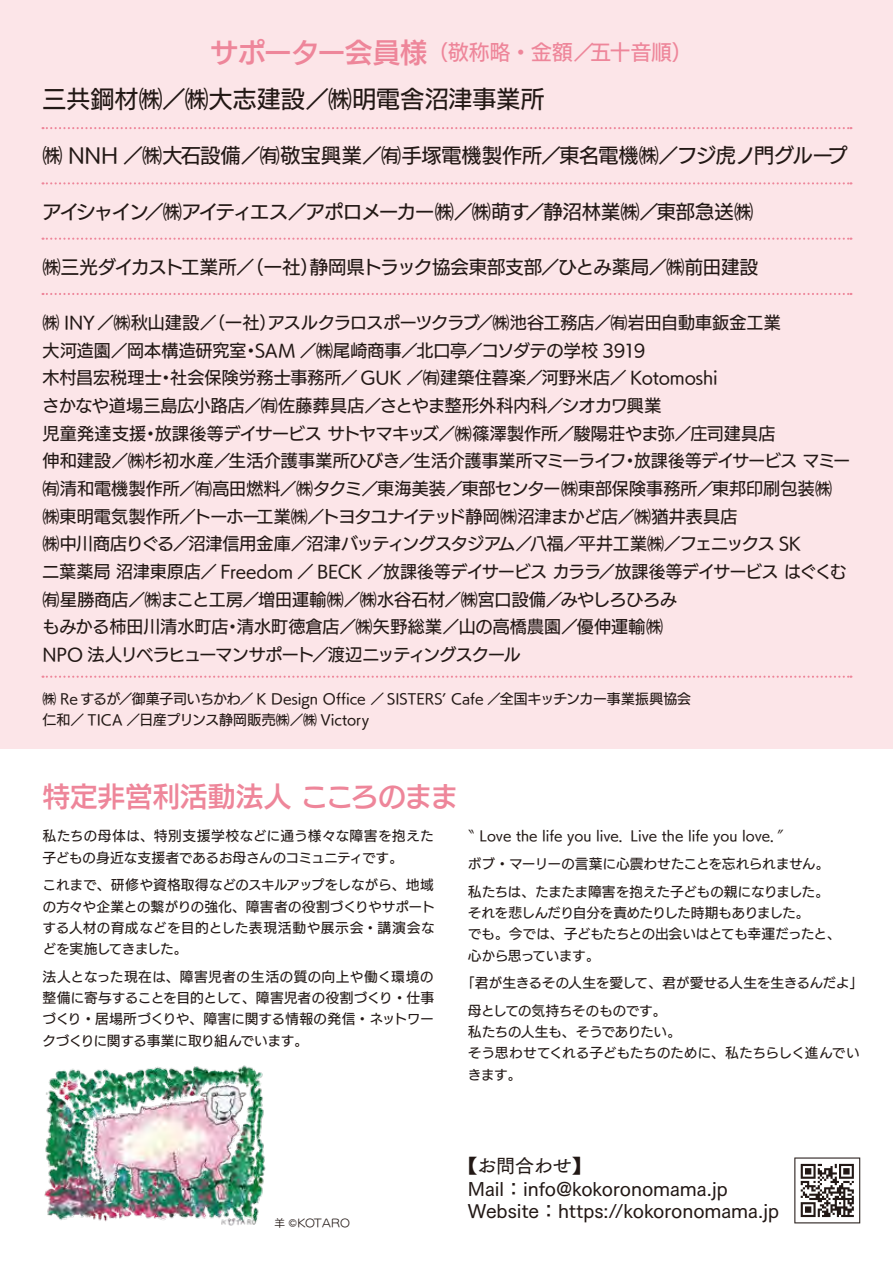
<style>
.page{position:relative;width:893px;height:1263px;background:#fff}
.page>*{position:absolute;margin:0;border:0;box-sizing:border-box;transform-origin:0 0}
.t1{font:27.6px "UD Kakugo Large Pr 6 DB";letter-spacing:-.01em;color:#ee869a}
.t2{font:23.85px "UD Kakugo Large Pr 6 M";letter-spacing:.01em;color:#221815}
.t3{font:20.7px "UD Kakugo Large Pr 6 M";color:#ee869a}
.t4{font:20.1px "UD Kakugo Large Pr 6 M";letter-spacing:-.01em;color:#221815}
.t5{font:19.2px/22.4px "Tsuku Go Pro D";letter-spacing:-.005em;color:#221815}
.t6{font:19.2px "UD Kakugo Large Pr 6 M";letter-spacing:-.05em;color:#221815}
.t7{font:18.3px "UD Kakugo Large Pr 6 M";letter-spacing:-.01em;color:#221815}
.t8{font:16.95px/27.6px "UD Kakugo Large Pr 6 M";letter-spacing:-.005em;color:#221815}
.t9{font:13.8px/21.3px "UD Kakugo Small Pr 6 N M";letter-spacing:-.025em;color:#221815}
.t10{font:13.8px/21.3px "UD Kakugo Large Pr 6 M";color:#221815}
.t11{font:13.8px/21.3px "UD Kakugo Small Pr 6 N M";letter-spacing:-.05em;color:#221815}
.t12{font:13.8px/21.3px "UD Kakugo Small Pr 6 N M";color:#221815}
.t13{font:10.65px "UD Marugo Large Pr 6 M";letter-spacing:.015em;color:#221815}
.s1{font-family:"UD Kakugo Large Pr 6 DB";font-size:27.6px}
</style>
<div class="page">
<div style="left:0;top:0;width:893px;height:748px;background:#fce5e8"></div>
<svg style="left:43px;top:127px;width:808px;height:2px"></svg>
<svg style="left:43px;top:182px;width:808px;height:2px"></svg>
<svg style="left:43px;top:238px;width:808px;height:2px"></svg>
<svg style="left:43px;top:293px;width:808px;height:2px"></svg>
<svg style="left:43px;top:676px;width:808px;height:2px"></svg>
<hr style="left:0;top:293px;width:1px;height:73px;background:#00a272">
<hr style="left:0;top:43px;width:1px;height:72px;background:#00a272">
<img style="left:44px;top:1065px;width:222px;height:161px">
<hr style="left:0;top:583px;width:1px;height:586px;background:#edf6f1">
<svg style="left:794px;top:1157px;width:66px;height:66px"></svg>
<p class="t3" style="left:211px;top:41px;width:484px"><span class="s1">サポーター会員様</span>（敬称略・金額／五十音順）</p>
<h2 class="t2" style="left:43px;top:86px;width:503px">三共鋼材㈱／㈱大志建設／㈱明電舎沼津事業所</h2>
<p class="t4" style="left:43px;top:145px;width:807px">㈱ NNH ／㈱大石設備／㈲敬宝興業／㈲手塚電機製作所／東名電機㈱／フジ虎ノ門グループ</p>
<p class="t6" style="left:43px;top:201px;width:712px">アイシャイン／㈱アイティエス／アポロメーカー㈱／㈱萌す／静沼林業㈱／東部急送㈱</p>
<p class="t7" style="left:43px;top:257px;width:717px">㈱三光ダイカスト工業所／（一社）静岡県トラック協会東部支部／ひとみ薬局／㈱前田建設</p>
<p class="t8" style="left:43px;top:309px;width:809px">㈱ INY／㈱秋山建設／（一社）アスルクラロスポーツクラブ／㈱池谷工務店／㈲岩田自動車鈑金工業<br>大河造園／岡本構造研究室・SAM ／㈱尾崎商事／北口亭／コソダテの学校 3919<br>木村昌宏税理士・社会保険労務士事務所／ GUK ／㈲建築住暮楽／河野米店／ Kotomoshi<br>さかなや道場三島広小路店／㈲佐藤葬具店／さとやま整形外科内科／シオカワ興業<br>児童発達支援・放課後等デイサービス サトヤマキッズ／㈱篠澤製作所／駿陽荘やま弥／庄司建具店<br>伸和建設／㈱杉初水産／生活介護事業所ひびき／生活介護事業所マミーライフ・放課後等デイサービス マミー㈲清和電機製作所／㈲高田燃料／㈱タクミ／東海美装／東部センター㈱東部保険事務所／東邦印刷包装㈱㈱東明電気製作所／トーホー工業㈱／トヨタユナイテッド静岡㈱沼津まかど店／㈱猶井表具店<br>㈱中川商店りぐる／沼津信用金庫／沼津バッティングスタジアム／八福／平井工業㈱／フェニックス SK<br>二葉薬局 沼津東原店／ Freedom ／ BECK ／放課後等デイサービス カララ／放課後等デイサービス はぐくむ㈲星勝商店／㈱まこと工房／増田運輸㈱／㈱水谷石材／㈱宮口設備／みやしろひろみ<br>もみかる柿田川清水町店・清水町徳倉店／㈱矢野総業／山の高橋農園／優伸運輸㈱<br>NPO 法人リベラヒューマンサポート／渡辺ニッティングスクール</p>
<p class="t10" style="left:43px;top:689px;width:650px">㈱ Re するが／御菓子司いちかわ／ K Design Office ／ SISTERSʼ Cafe ／全国キッチンカー事業振興協会仁和／ TICA ／日産プリンス静岡販売㈱／㈱ Victory</p>
<h1 class="t1" style="left:43px;top:781px;width:417px">特定非営利活動法人 こころのまま</h1>
<p class="t12" style="left:43px;top:826px;width:393px">私たちの母体は、特別支援学校などに通う様々な障害を抱えた子どもの身近な支援者であるお母さんのコミュニティです。</p>
<p class="t9" style="left:43px;top:875px;width:394px;text-align:justify">これまで、研修や資格取得などのスキルアップをしながら、地域の方々や企業との繋がりの強化、障害者の役割づくりやサポートする人材の育成などを目的とした表現活動や展示会・講演会などを実施してきました。</p>
<p class="t9" style="left:43px;top:966px;width:393px;text-align:justify">法人となった現在は、障害児者の生活の質の向上や働く環境の整備に寄与することを目的として、障害児者の役割づくり・仕事づくり・居場所づくりや、障害に関する情報の発信・ネットワークづくりに関する事業に取り組んでいます。</p>
<p class="t9" style="left:468px;top:823px;width:363px;line-height:27.6px">〝 Love the life you live．Live the life you love．〞<br>ボブ・マーリーの言葉に心震わせたことを忘れられません。私たちは、たまたま障害を抱えた子どもの親になりました。</p>
<p class="t11" style="left:468px;top:902px;width:375px">それを悲しんだり自分を責めたりした時期もありました。<br>でも。今では、子どもたちとの出会いはとても幸運だったと、心から思っています。</p>
<p class="t9" style="left:468px;top:969px;width:397px;line-height:27.6px;text-indent:-7px">「君が生きるその人生を愛して、君が愛せる人生を生きるんだよ」母としての気持ちそのものです。</p>
<p class="t9" style="left:468px;top:1022px;width:393px">私たちの人生も、そうでありたい。<br>そう思わせてくれる子どもたちのために、私たちらしく進んでいきます。</p>
<p class="t13" style="left:274px;top:1217px;width:77px">羊 ©KOTARO</p>
<p class="t5" style="left:468px;top:1153px;width:312px;text-indent:-10px">【お問合わせ】<br>Mail：info@kokoronomama.jp<br>Website：https://kokoronomama.jp</p>
</div>
